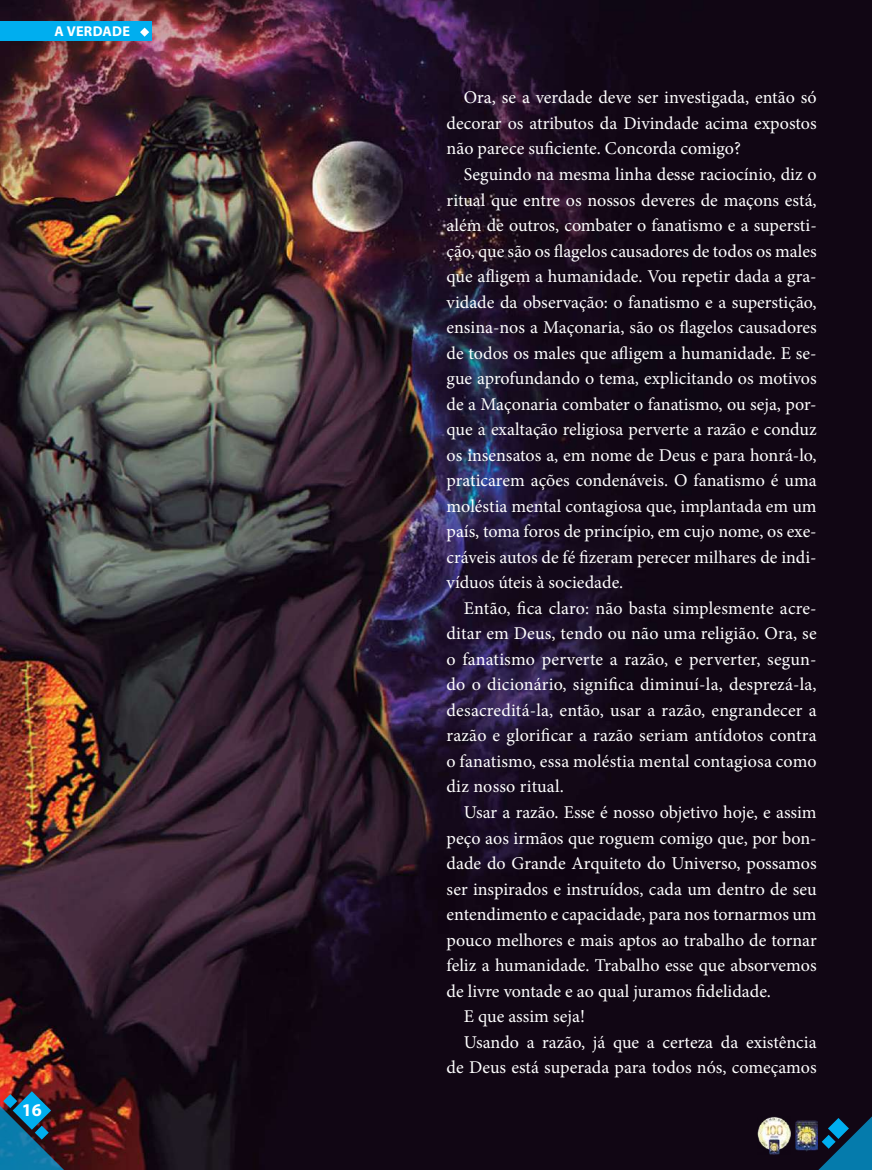
<style>
.page{position:relative;width:872px;height:1170px;background:#fff}
.page>*{position:absolute;margin:0;border:0;box-sizing:border-box;transform-origin:0 0}
.t1{font:18px/25.5px "Minion Pro";color:#fff;text-align:justify}
.t2{font:700 18px "Myriad Pro";color:#fff}
.t3{font:700 14.25px "Myriad Pro";letter-spacing:.02em;color:#fff}
</style>
<div class="page">
<img style="left:0;top:0;width:872px;height:1169px">
<img style="left:0;top:1084px;width:85px;height:85px">
<svg style="left:797px;top:1116px;width:75px;height:53px;background:#0a4668"></svg>
<div style="left:0;top:21px;width:151px;height:20px;background:#00aeef"></div>
<svg style="left:140px;top:28px;width:9px;height:9px"></svg>
<img style="left:796px;top:1120px;width:21px;height:31px">
<img style="left:757px;top:1116px;width:33px;height:38px">
<p class="t3" style="left:54px;top:22px;width:77px">A VERDADE</p>
<p class="t2" style="left:22px;top:1098px;width:21px">16</p>
<p class="t1" style="left:446px;top:85px;width:371px;text-indent:17px">Ora, se a verdade deve ser investigada, então só decorar os atributos da Divindade acima expostos não parece suficiente. Concorda comigo?</p>
<p class="t1" style="left:446px;top:161px;width:371px;text-indent:17px">Seguindo na mesma linha desse raciocínio, diz o ritual que entre os nossos deveres de maçons está, além de outros, combater o fanatismo e a supersti&shy;ção, que são os flagelos causadores de todos os males que afligem a humanidade. Vou repetir dada a gra&shy;vidade da observação: o fanatismo e a superstição, ensina-nos a Maçonaria, são os flagelos causadores de todos os males que afligem a humanidade. E se&shy;gue aprofundando o tema, explicitando os motivos de a Maçonaria combater o fanatismo, ou seja, por&shy;que a exaltação religiosa perverte a razão e conduz os insensatos a, em nome de Deus e para honrá-lo, praticarem ações condenáveis. O fanatismo é uma moléstia mental contagiosa que, implantada em um país, toma foros de princípio, em cujo nome, os exe&shy;cráveis autos de fé fizeram perecer milhares de indi&shy;víduos úteis à sociedade.</p>
<p class="t1" style="left:446px;top:595px;width:371px;text-indent:17px">Então, fica claro: não basta simplesmente acre&shy;ditar em Deus, tendo ou não uma religião. Ora, se o fanatismo perverte a razão, e perverter, segun&shy;do o dicionário, significa diminuí-la, desprezá-la, desacreditá-la, então, usar a razão, engrandecer a razão e glorificar a razão seriam antídotos contra o fanatismo, essa moléstia mental contagiosa como diz nosso ritual.</p>
<p class="t1" style="left:464px;top:799px;width:354px">Usar a razão. Esse é nosso objetivo hoje, e assim</p>
<p class="t1" style="left:446px;top:825px;width:371px">peço aos irmãos que roguem comigo que, por bon-</p>
<p class="t1" style="left:446px;top:850px;width:371px">dade do Grande Arquiteto do Universo, possamos</p>
<p class="t1" style="left:446px;top:876px;width:371px">ser inspirados e instruídos, cada um dentro de seu</p>
<p class="t1" style="left:446px;top:901px;width:371px">entendimento e capacidade, para nos tornarmos um</p>
<p class="t1" style="left:446px;top:927px;width:371px">pouco melhores e mais aptos ao trabalho de tornar</p>
<p class="t1" style="left:446px;top:952px;width:371px">feliz a humanidade. Trabalho esse que absorvemos</p>
<p class="t1" style="left:446px;top:978px;width:326px">de livre vontade e ao qual juramos fidelidade.</p>
<p class="t1" style="left:464px;top:1003px;width:123px">E que assim seja!</p>
<p class="t1" style="left:464px;top:1029px;width:354px">Usando a razão, já que a certeza da existência</p>
<p class="t1" style="left:446px;top:1054px;width:371px">de Deus está superada para todos nós, começamos</p>
</div>
